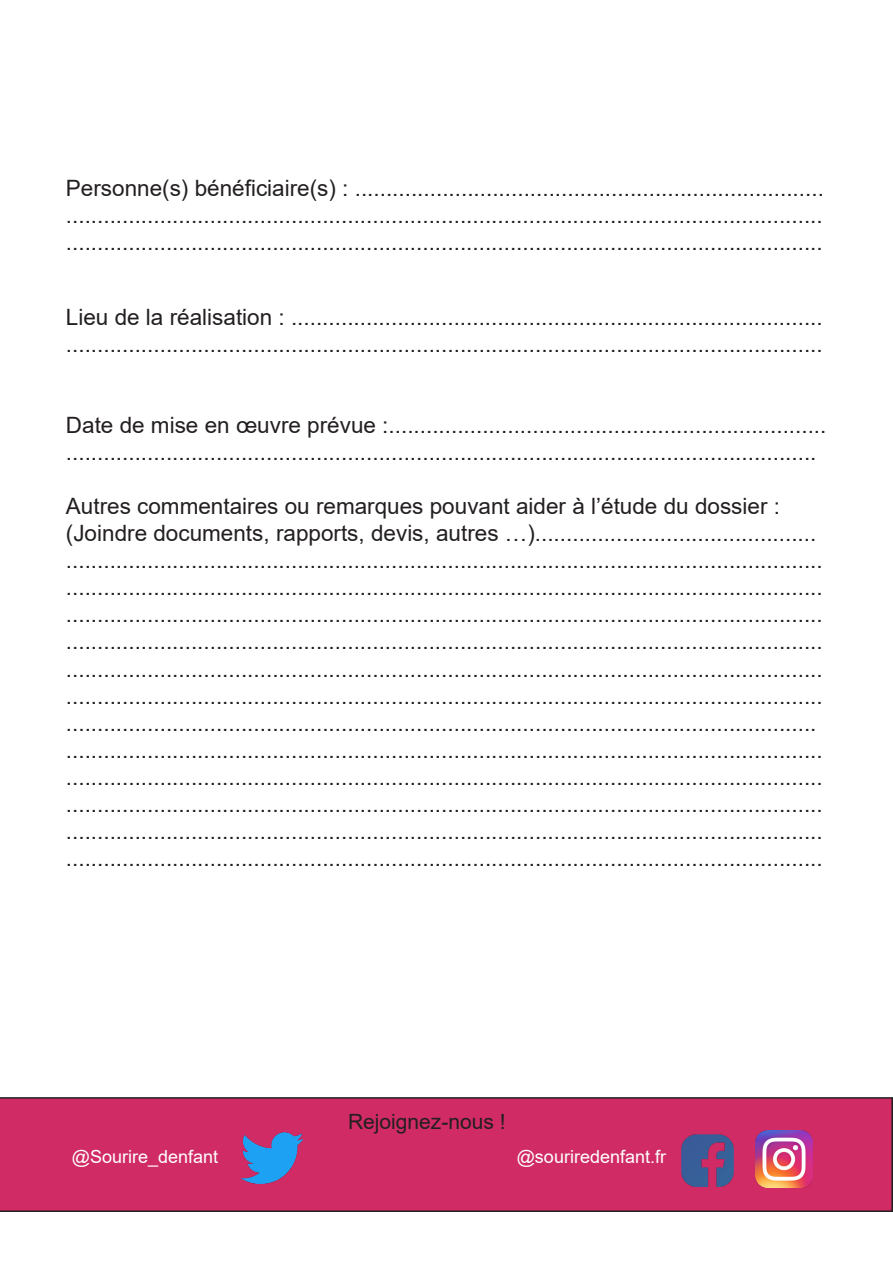
<style>
.page{position:relative;width:893px;height:1263px;background:#fff}
.page>*{position:absolute;margin:0;border:0;box-sizing:border-box;transform-origin:0 0}
.t1{font:22.5px/27px "Arial";color:#231f20}
.t2{font:21px "Arial";color:#231f20}
.t3{font:18px "Arial";color:#fff}
</style>
<div class="page">
<div style="left:0;top:1097px;width:893px;height:115px;background:#d02b64"></div>
<img style="left:677px;top:1130px;width:61px;height:61px">
<img style="left:242px;top:1132px;width:60px;height:51px">
<img style="left:755px;top:1131px;width:58px;height:57px">
<p class="t1" style="left:66px;top:174px;width:759px;text-align:justify">Personne(s) bénéficiaire(s) : ........................................................................... ......................................................................................................................... .........................................................................................................................</p>
<p class="t1" style="left:66px;top:304px;width:758px">Lieu de la réalisation : ..................................................................................... .........................................................................................................................</p>
<p class="t1" style="left:66px;top:412px;width:762px">Date de mise en œuvre prévue :...................................................................... ........................................................................................................................</p>
<p class="t1" style="left:66px;top:493px;width:758px">Autres commentaires ou remarques pouvant aider à l’étude du dossier : (Joindre documents, rapports, devis, autres …)............................................. ......................................................................................................................... ......................................................................................................................... ......................................................................................................................... ......................................................................................................................... ......................................................................................................................... ......................................................................................................................... ........................................................................................................................ ......................................................................................................................... ......................................................................................................................... ......................................................................................................................... ......................................................................................................................... .........................................................................................................................</p>
<p class="t2" style="left:348px;top:1107px;width:159px">Rejoignez-nous !</p>
<p class="t3" style="left:72px;top:1144px;width:148px">@Sourire_denfant</p>
<p class="t3" style="left:517px;top:1144px;width:151px">@souriredenfant.fr</p>
</div>
